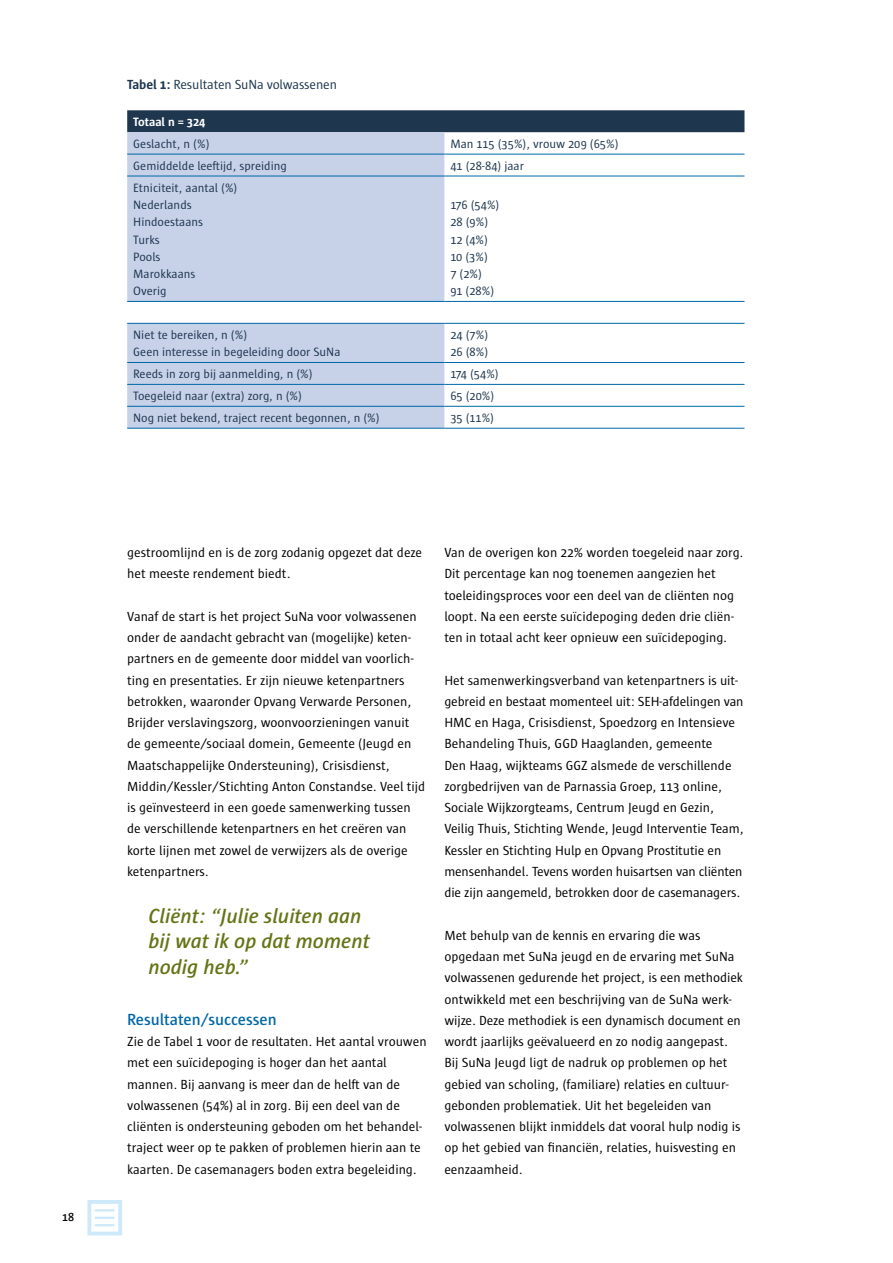
<style>
.page{position:relative;width:893px;height:1263px;background:#fff}
.page>*{position:absolute;margin:0;border:0;box-sizing:border-box;transform-origin:0 0}
.Quote_H4{font:italic 600 21px/25.5px "Sun";color:#657416}
.Tussenkop_niveau_1_H{font:600 16.5px "Sun";color:#0067a7}
.Broodtekst_p{font:13.5px/21.3px "Sun";color:#000}
.Tabel__figuur__titel{font:13.5px "Sun";letter-spacing:-.01em;color:#1e374f}
.Tabel_broodtekst_P{font:12.3px "Sun";color:#1e374f}
.Tabel_bold_wit{font:700 12.3px "Sun";color:#fff}
.t1{font:600 12px "Sun";color:#000}
.s1{font-weight:700}
</style>
<div class="page">
<div style="left:127px;top:110px;width:617px;height:22px;background:#1e374f"></div>
<svg style="left:127px;top:132px;width:317px;height:296px;background:#c9d3e9"></svg>
<hr style="left:127px;top:154px;width:317px;height:1px;background:#0067a7">
<hr style="left:444px;top:154px;width:300px;height:1px;background:#0067a7">
<hr style="left:127px;top:176px;width:317px;height:1px;background:#0067a7">
<hr style="left:444px;top:176px;width:300px;height:1px;background:#0067a7">
<hr style="left:127px;top:301px;width:317px;height:1px;background:#0067a7">
<hr style="left:444px;top:301px;width:300px;height:1px;background:#0067a7">
<hr style="left:127px;top:323px;width:317px;height:1px;background:#0067a7">
<hr style="left:444px;top:323px;width:300px;height:1px;background:#0067a7">
<hr style="left:127px;top:362px;width:317px;height:1px;background:#0067a7">
<hr style="left:444px;top:362px;width:300px;height:1px;background:#0067a7">
<hr style="left:127px;top:384px;width:317px;height:1px;background:#0067a7">
<hr style="left:444px;top:384px;width:300px;height:1px;background:#0067a7">
<hr style="left:127px;top:406px;width:317px;height:1px;background:#0067a7">
<hr style="left:444px;top:406px;width:300px;height:1px;background:#0067a7">
<hr style="left:127px;top:428px;width:317px;height:1px;background:#0067a7">
<hr style="left:444px;top:428px;width:300px;height:1px;background:#0067a7">
<div style="left:87px;top:1200px;width:35px;height:35px;border:4px solid #cde9f9"></div>
<hr style="left:95px;top:1209px;width:20px;height:2px;background:#cde9f9">
<hr style="left:95px;top:1217px;width:20px;height:2px;background:#cde9f9">
<hr style="left:95px;top:1224px;width:20px;height:2px;background:#cde9f9">
<p class="t1" style="left:62px;top:1210px;width:13px">18</p>
<p class="Tabel__figuur__titel" style="left:127px;top:77px;width:211px"><span class="s1">Tabel 1:</span> Resultaten SuNa volwassenen</p>
<p class="Tabel_bold_wit" style="left:133px;top:115px;width:74px">Totaal n = 324</p>
<p class="Tabel_broodtekst_P" style="left:133px;top:137px;width:78px">Geslacht, n (%)</p>
<p class="Tabel_broodtekst_P" style="left:450px;top:137px;width:170px">Man 115 (35%), vrouw 209 (65%)</p>
<p class="Tabel_broodtekst_P" style="left:133px;top:159px;width:155px">Gemiddelde leeftijd, spreiding</p>
<p class="Tabel_broodtekst_P" style="left:450px;top:159px;width:75px">41 (28-84) jaar</p>
<p class="Tabel_broodtekst_P" style="left:133px;top:181px;width:106px">Etniciteit, aantal (%)</p>
<p class="Tabel_broodtekst_P" style="left:133px;top:198px;width:60px">Nederlands</p>
<p class="Tabel_broodtekst_P" style="left:133px;top:216px;width:71px">Hindoestaans</p>
<p class="Tabel_broodtekst_P" style="left:133px;top:233px;width:28px">Turks</p>
<p class="Tabel_broodtekst_P" style="left:133px;top:250px;width:29px">Pools</p>
<p class="Tabel_broodtekst_P" style="left:133px;top:267px;width:64px">Marokkaans</p>
<p class="Tabel_broodtekst_P" style="left:133px;top:285px;width:35px">Overig</p>
<p class="Tabel_broodtekst_P" style="left:450px;top:198px;width:51px">176 (54%)</p>
<p class="Tabel_broodtekst_P" style="left:450px;top:216px;width:39px">28 (9%)</p>
<p class="Tabel_broodtekst_P" style="left:450px;top:233px;width:39px">12 (4%)</p>
<p class="Tabel_broodtekst_P" style="left:450px;top:250px;width:39px">10 (3%)</p>
<p class="Tabel_broodtekst_P" style="left:450px;top:267px;width:33px">7 (2%)</p>
<p class="Tabel_broodtekst_P" style="left:450px;top:285px;width:45px">91 (28%)</p>
<p class="Tabel_broodtekst_P" style="left:133px;top:328px;width:116px">Niet te bereiken, n (%)</p>
<p class="Tabel_broodtekst_P" style="left:133px;top:346px;width:209px">Geen interesse in begeleiding door SuNa</p>
<p class="Tabel_broodtekst_P" style="left:450px;top:328px;width:39px">24 (7%)</p>
<p class="Tabel_broodtekst_P" style="left:450px;top:346px;width:39px">26 (8%)</p>
<p class="Tabel_broodtekst_P" style="left:133px;top:367px;width:181px">Reeds in zorg bij aanmelding, n (%)</p>
<p class="Tabel_broodtekst_P" style="left:450px;top:367px;width:50px">174 (54%)</p>
<p class="Tabel_broodtekst_P" style="left:133px;top:389px;width:170px">Toegeleid naar (extra) zorg, n (%)</p>
<p class="Tabel_broodtekst_P" style="left:450px;top:389px;width:45px">65 (20%)</p>
<p class="Tabel_broodtekst_P" style="left:133px;top:411px;width:248px">Nog niet bekend, traject recent begonnen, n (%)</p>
<p class="Tabel_broodtekst_P" style="left:450px;top:411px;width:45px">35 (11%)</p>
<p class="Broodtekst_p" style="left:127px;top:542px;width:296px">gestroomlijnd en is de zorg zodanig opgezet dat deze het meeste rendement biedt.</p>
<p class="Broodtekst_p" style="left:127px;top:606px;width:300px">Vanaf de start is het project SuNa voor volwassenen onder de aandacht gebracht van (mogelijke) keten&shy;partners en de gemeente door middel van voorlich&shy;ting en presentaties. Er zijn nieuwe ketenpartners betrokken, waaronder Opvang Verwarde Personen, Brijder verslavingszorg, woonvoorzieningen vanuit de gemeente/sociaal domein, Gemeente (Jeugd en Maatschappelijke Ondersteuning), Crisisdienst, Middin/Kessler/Stichting Anton Constandse. Veel tijd is geïnvesteerd in een goede samenwerking tussen de verschillende ketenpartners en het creëren van korte lijnen met zowel de verwijzers als de overige ketenpartners.</p>
<h4 class="Quote_H4" style="left:148px;top:903px;width:223px">Cliënt: “Julie sluiten aan bij wat ik op dat moment nodig heb.”</h4>
<h3 class="Tussenkop_niveau_1_H" style="left:127px;top:1010px;width:151px">Resultaten/successen</h3>
<p class="Broodtekst_p" style="left:127px;top:1031px;width:301px">Zie de Tabel 1 voor de resultaten. Het aantal vrouwen met een suïcidepoging is hoger dan het aantal mannen. Bij aanvang is meer dan de helft van de volwassenen (54%) al in zorg. Bij een deel van de cliënten is ondersteuning geboden om het behandel&shy;traject weer op te pakken of problemen hierin aan te kaarten. De casemanagers boden extra begeleiding.</p>
<p class="Broodtekst_p" style="left:444px;top:542px;width:301px">Van de overigen kon 22% worden toegeleid naar zorg.<br>Dit percentage kan nog toenemen aangezien het toeleidingsproces voor een deel van de cliënten nog loopt. Na een eerste suïcidepoging deden drie cliën&shy;ten in totaal acht keer opnieuw een suïcidepoging.</p>
<p class="Broodtekst_p" style="left:444px;top:669px;width:301px">Het samenwerkingsverband van ketenpartners is uit&shy;gebreid en bestaat momenteel uit: SEH-afdelingen van HMC en Haga, Crisisdienst, Spoedzorg en Intensieve Behandeling Thuis, GGD Haaglanden, gemeente<br>Den Haag, wijkteams GGZ alsmede de verschillende zorgbedrijven van de Parnassia Groep, 113 online, Sociale Wijkzorgteams, Centrum Jeugd en Gezin, Veilig Thuis, Stichting Wende, Jeugd Interventie Team, Kessler en Stichting Hulp en Opvang Prostitutie en mensenhandel. Tevens worden huisartsen van cliënten die zijn aangemeld, betrokken door de casemanagers.</p>
<p class="Broodtekst_p" style="left:444px;top:924px;width:300px">Met behulp van de kennis en ervaring die was opgedaan met SuNa jeugd en de ervaring met SuNa volwassenen gedurende het project, is een methodiek ontwikkeld met een beschrijving van de SuNa werk&shy;wijze. Deze methodiek is een dynamisch document en wordt jaarlijks geëvalueerd en zo nodig aangepast.</p>
<p class="Broodtekst_p" style="left:444px;top:1052px;width:298px">Bij SuNa Jeugd ligt de nadruk op problemen op het gebied van scholing, (familiare) relaties en cultuur&shy;gebonden problematiek. Uit het begeleiden van volwassenen blijkt inmiddels dat vooral hulp nodig is op het gebied van financiën, relaties, huisvesting en eenzaamheid.</p>
</div>
